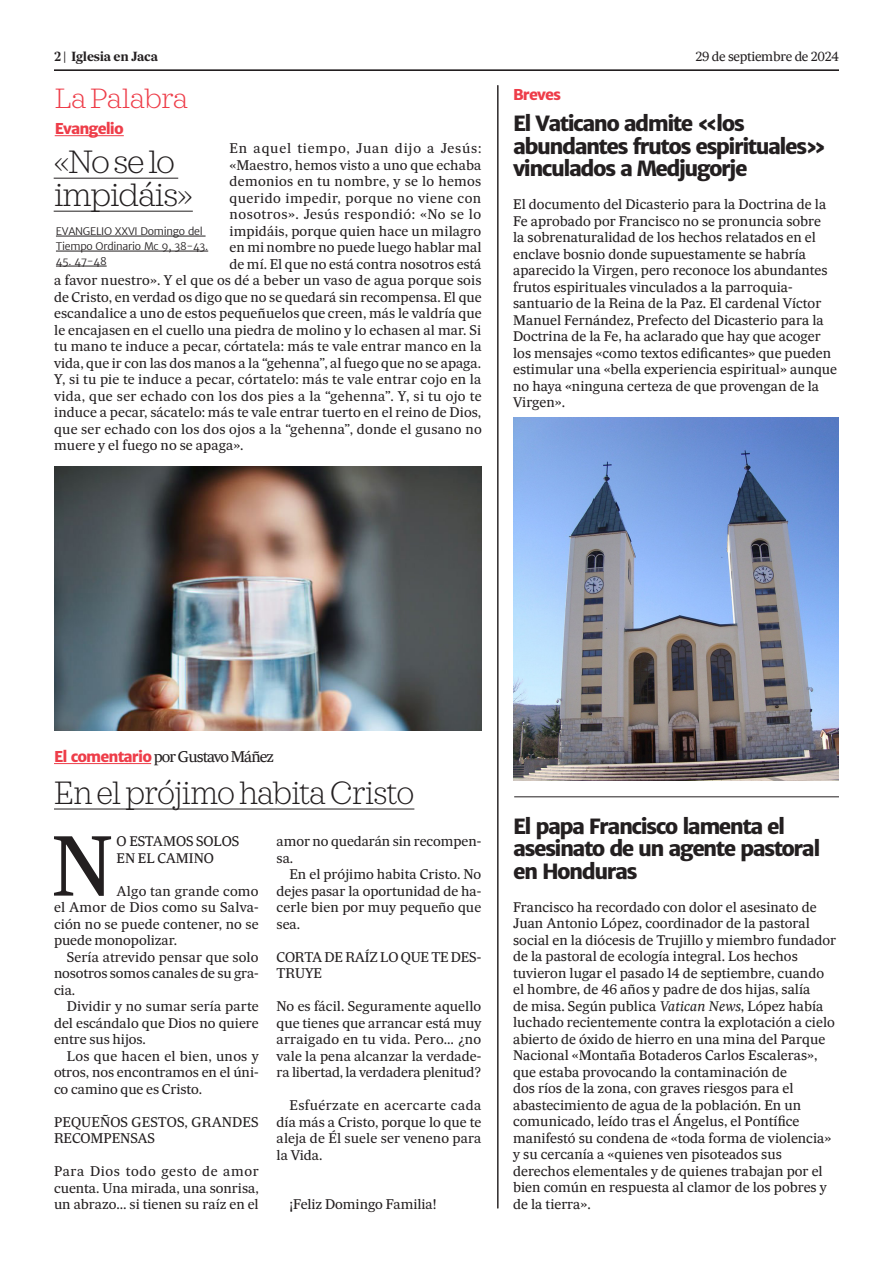
<style>
.page{position:relative;width:893px;height:1263px;background:#fff}
.page>*{position:absolute;margin:0;border:0;box-sizing:border-box;transform-origin:0 0}
.parrafo_con_letra_capitular{font:81.75px "Sueca Tx";color:#231f20}
.t1{font:200 33px "Sagona";letter-spacing:-.035em;color:#231f20;scale:.95 1}
.t2{font:200 33px/33px "Sagona";letter-spacing:-.035em;color:#231f20}
.t3{font:200 28.5px "Sagona";letter-spacing:-.025em;color:#ee3d49}
.titular_pequeño{font:800 21px/22.5px "Merriweather Sans";letter-spacing:-.075em;color:#231f20}
.t4{font:15px "Sueca Tx";letter-spacing:-.06em;color:#231f20}
.t5{font:800 15px "Merriweather Sans";letter-spacing:-.06em;color:#ee3d49}
.parrafo_comun{font:13.5px/16.5px "Sueca Tx";letter-spacing:.005em;color:#231f20;text-align:justify}
.titular_pequeño-2{font:13.5px/16.5px "Sueca Tx";color:#231f20}
.parrafo_comun-2{font:13.5px/16.5px "Sueca Tx";letter-spacing:-.015em;color:#231f20}
.parrafo_con_letra_capitular-2{font:13.5px/16.5px "Sueca Tx";letter-spacing:-.005em;color:#231f20}
.t6{font:12.75px "Sueca Tx";letter-spacing:-.02em;color:#231f20}
.t7{font:700 12.75px "Sueca Tx";letter-spacing:-.02em;color:#231f20}
.t8{font:300 10.5px/15px "Merriweather Sans";letter-spacing:-.025em;color:#231f20}
.s1{font-family:"Merriweather Sans";font-weight:800;color:#ee3d49}
.s2{font-style:italic}
</style>
<div class="page">
<hr style="left:54px;top:70px;width:785px;height:1px;background:#231f20">
<hr style="left:54px;top:178px;width:124px;height:1px;background:#231f20">
<hr style="left:54px;top:211px;width:139px;height:1px;background:#231f20">
<hr style="left:56px;top:236px;width:150px;height:1px;background:#231f20">
<hr style="left:56px;top:251px;width:152px;height:1px;background:#231f20">
<hr style="left:56px;top:266px;width:51px;height:1px;background:#231f20">
<hr style="left:55px;top:135px;width:69px;height:1px;background:#ee3d49">
<hr style="left:54px;top:763px;width:97px;height:1px;background:#ee3d49">
<hr style="left:54px;top:809px;width:360px;height:1px;background:#231f20">
<hr style="left:498px;top:85px;width:1px;height:1123px;background:#231f20">
<img style="left:54px;top:467px;width:427px;height:263px">
<img style="left:513px;top:417px;width:326px;height:363px">
<hr style="left:514px;top:796px;width:325px;height:1px;background:#231f20">
<p class="t7" style="left:54px;top:49px;width:105px">2 | Iglesia en Jaca</p>
<p class="t6" style="left:695px;top:49px;width:145px">29 de septiembre de 2024</p>
<p class="t3" style="left:55px;top:82px;width:135px">La Palabra</p>
<p class="parrafo_comun" style="left:54px;top:140px;width:429px;text-align:right">En aquel tiempo, Juan dijo a Jesús:<br>«Maestro, hemos visto a uno que echaba<br>demonios en tu nombre, y se lo hemos<br>querido impedir, porque no viene con<br>nosotros». Jesús respondió: «No se lo<br>impidáis, porque quien hace un milagro<br>en mi nombre no puede luego hablar mal<br>de mí. El que no está contra nosotros está<br>a favor nuestro». Y el que os dé a beber un vaso de agua porque sois de Cristo, en verdad os digo que no se quedará sin recompensa. El que escandalice a uno de estos pequeñuelos que creen, más le valdría que le encajasen en el cuello una piedra de molino y lo echasen al mar. Si tu mano te induce a pecar, córtatela: más te vale entrar manco en la vida, que ir con las dos manos a la “gehenna”, al fuego que no se apaga.</p>
<p class="parrafo_comun" style="left:54px;top:371px;width:429px">Y, si tu pie te induce a pecar, córtatelo: más te vale entrar cojo en la vida, que ser echado con los dos pies a la “gehenna”. Y, si tu ojo te induce a pecar, sácatelo: más te vale entrar tuerto en el reino de Dios, que ser echado con los dos ojos a la “gehenna”, donde el gusano no muere y el fuego no se apaga».</p>
<p class="t5" style="left:513px;top:85px;width:49px">Breves</p>
<p class="titular_pequeño" style="left:513px;top:112px;width:315px">El Vaticano admite «los abundantes frutos espirituales» vinculados a Medjugorje</p>
<p class="titular_pequeño-2" style="left:513px;top:196px;width:325px">El documento del Dicasterio para la Doctrina de la Fe aprobado por Francisco no se pronuncia sobre<br>la sobrenaturalidad de los hechos relatados en el enclave bosnio donde supuestamente se habría aparecido la Virgen, pero reconoce los abundantes frutos espirituales vinculados a la parroquia&shy;santuario de la Reina de la Paz. El cardenal Víctor Manuel Fernández, Prefecto del Dicasterio para la Doctrina de la Fe, ha aclarado que hay que acoger los mensajes «como textos edificantes» que pueden estimular una «bella experiencia espiritual» aunque no haya «ninguna certeza de que provengan de la Virgen».</p>
<p class="t5" style="left:55px;top:119px;width:71px">Evangelio</p>
<p class="t2" style="left:54px;top:146px;width:141px">«No se lo impidáis»</p>
<p class="t8" style="left:56px;top:224px;width:154px">EVANGELIO XXVI Domingo del<br>Tiempo Ordinario Mc 9, 38-43.</p>
<p class="t8" style="left:56px;top:254px;width:52px">45. 47-48</p>
<p class="t4" style="left:54px;top:747px;width:222px"><span class="s1">El comentario</span> por Gustavo Máñez</p>
<p class="t1" style="left:54px;top:773px;width:381px">En el prójimo habita Cristo</p>
<p class="parrafo_con_letra_capitular" style="left:51px;top:816px;width:63px">N</p>
<p class="parrafo_con_letra_capitular-2" style="left:117px;top:833px;width:124px">O ESTAMOS SOLOS<br>EN EL CAMINO</p>
<p class="parrafo_comun" style="left:277px;top:833px;width:206px">amor no quedarán sin recompen&shy;sa.</p>
<p class="parrafo_comun" style="left:277px;top:866px;width:206px;text-indent:13px">En el prójimo habita Cristo. No dejes pasar la oportunidad de ha&shy;cerle bien por muy pequeño que sea.</p>
<p class="parrafo_comun-2" style="left:277px;top:948px;width:206px">CORTA DE RAÍZ LO QUE TE DES-<br>TRUYE</p>
<p class="parrafo_comun" style="left:277px;top:998px;width:206px">No es fácil. Seguramente aquello que tienes que arrancar está muy arraigado en tu vida. Pero… ¿no vale la pena alcanzar la verdade&shy;ra libertad, la verdadera plenitud?</p>
<p class="parrafo_comun" style="left:277px;top:1097px;width:206px;text-indent:13px">Esfuérzate en acercarte cada día más a Cristo, porque lo que te aleja de Él suele ser veneno para la Vida.</p>
<p class="parrafo_comun" style="left:289px;top:1196px;width:149px">¡Feliz Domingo Familia!</p>
<p class="parrafo_comun" style="left:54px;top:882px;width:206px;text-indent:63px">Algo tan grande como el Amor de Dios como su Salva&shy;ción no se puede contener, no se puede monopolizar.</p>
<p class="parrafo_comun" style="left:54px;top:948px;width:206px;text-indent:13px">Sería atrevido pensar que solo nosotros somos canales de su gra&shy;cia.</p>
<p class="parrafo_comun" style="left:54px;top:998px;width:206px;text-indent:13px">Dividir y no sumar sería parte del escándalo que Dios no quiere entre sus hijos.</p>
<p class="parrafo_comun" style="left:54px;top:1047px;width:206px;text-indent:13px">Los que hacen el bien, unos y otros, nos encontramos en el úni&shy;co camino que es Cristo.</p>
<p class="parrafo_comun" style="left:54px;top:1113px;width:206px">PEQUEÑOS GESTOS, GRANDES<br>RECOMPENSAS</p>
<p class="parrafo_comun" style="left:54px;top:1163px;width:206px">Para Dios todo gesto de amor cuenta. Una mirada, una sonrisa, un abrazo… si tienen su raíz en el</p>
<p class="titular_pequeño" style="left:513px;top:815px;width:309px">El papa Francisco lamenta el asesinato de un agente pastoral en Honduras</p>
<p class="titular_pequeño-2" style="left:513px;top:898px;width:324px">Francisco ha recordado con dolor el asesinato de Juan Antonio López, coordinador de la pastoral social en la diócesis de Trujillo y miembro fundador de la pastoral de ecología integral. Los hechos tuvieron lugar el pasado 14 de septiembre, cuando el hombre, de 46 años y padre de dos hijas, salía<br>de misa. Según publica <span class="s2">Vatican News</span>, López había luchado recientemente contra la explotación a cielo abierto de óxido de hierro en una mina del Parque Nacional «Montaña Botaderos Carlos Escaleras», que estaba provocando la contaminación de<br>dos ríos de la zona, con graves riesgos para el abastecimiento de agua de la población. En un comunicado, leído tras el Ángelus, el Pontífice manifestó su condena de «toda forma de violencia» y su cercanía a «quienes ven pisoteados sus derechos elementales y de quienes trabajan por el bien común en respuesta al clamor de los pobres y de la tierra».</p>
</div>
